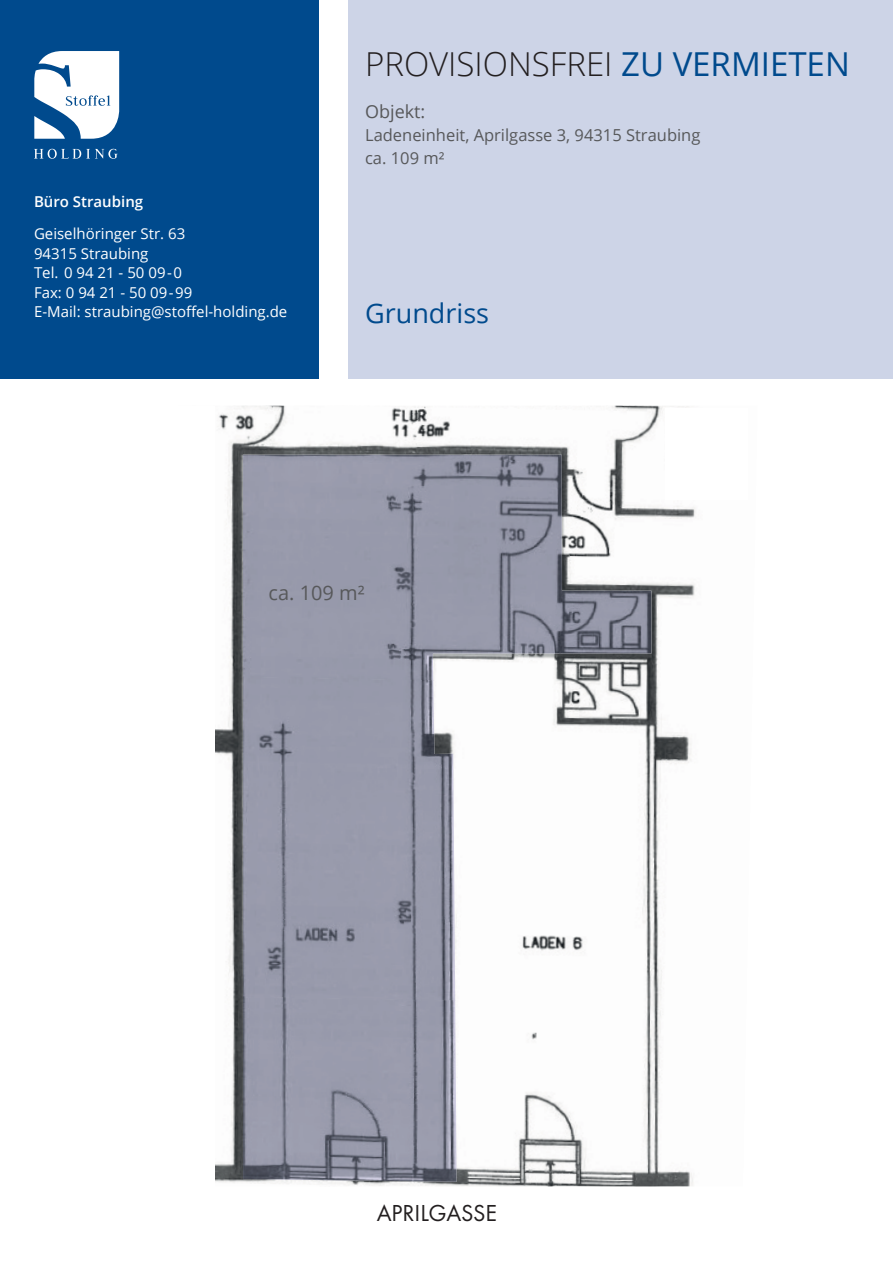
<style>
.page{position:relative;width:893px;height:1263px;background:#fff}
.page>*{position:absolute;margin:0;border:0;box-sizing:border-box;transform-origin:0 0}
.t1{font:300 33px "Open Sans";color:#231f20}
.t2{font:27px "Open Sans";color:#004a8d}
.t3{font:24px "Futura PT";color:#231f20}
.t4{font:19.95px "Open Sans";color:#57585a}
.t5{font:18px "Open Sans";color:#57585a}
.t6{font:16.5px/22.5px "Open Sans";color:#57585a}
.t7{font:15px/19.5px "Open Sans";color:#fff}
.t8{font:600 15px "Open Sans";color:#fff}
.s1{font-weight:400;color:#004a8d}
</style>
<div class="page">
<div style="left:349px;top:0;width:544px;height:378px;background:#cdd4e7"></div>
<div style="left:0;top:0;width:319px;height:378px;background:#004a8d"></div>
<svg style="left:34px;top:149px;width:84px;height:10px"></svg>
<svg style="left:34px;top:51px;width:85px;height:88px"></svg>
<img style="left:215px;top:406px;width:481px;height:780px">
<img style="left:243px;top:455px;width:319px;height:226px">
<img style="left:560px;top:545px;width:91px;height:108px">
<img style="left:243px;top:677px;width:212px;height:319px">
<img style="left:243px;top:996px;width:214px;height:186px">
<div style="left:666px;top:408px;width:82px;height:92px;background:#fff"></div>
<h1 class="t1" style="left:365px;top:42px;width:486px">PROVISIONSFREI <span class="s1">ZU VERMIETEN</span></h1>
<p class="t8" style="left:34px;top:191px;width:111px">Büro Straubing</p>
<p class="t7" style="left:34px;top:224px;width:255px">Geiselhöringer Str. 63<br>94315 Straubing<br>Tel. 0 94 21 - 50 09-0<br>Fax: 0 94 21 - 50 09-99<br>E-Mail: straubing@stoffel-holding.de</p>
<p class="t5" style="left:365px;top:99px;width:62px">Objekt:</p>
<p class="t6" style="left:365px;top:124px;width:337px">Ladeneinheit, Aprilgasse 3, 94315 Straubing ca. 109 m²</p>
<h2 class="t2" style="left:365px;top:295px;width:125px">Grundriss</h2>
<h3 class="t4" style="left:269px;top:579px;width:97px">ca. 109 m²</h3>
<h3 class="t3" style="left:377px;top:1199px;width:122px">APRILGASSE</h3>
</div>
